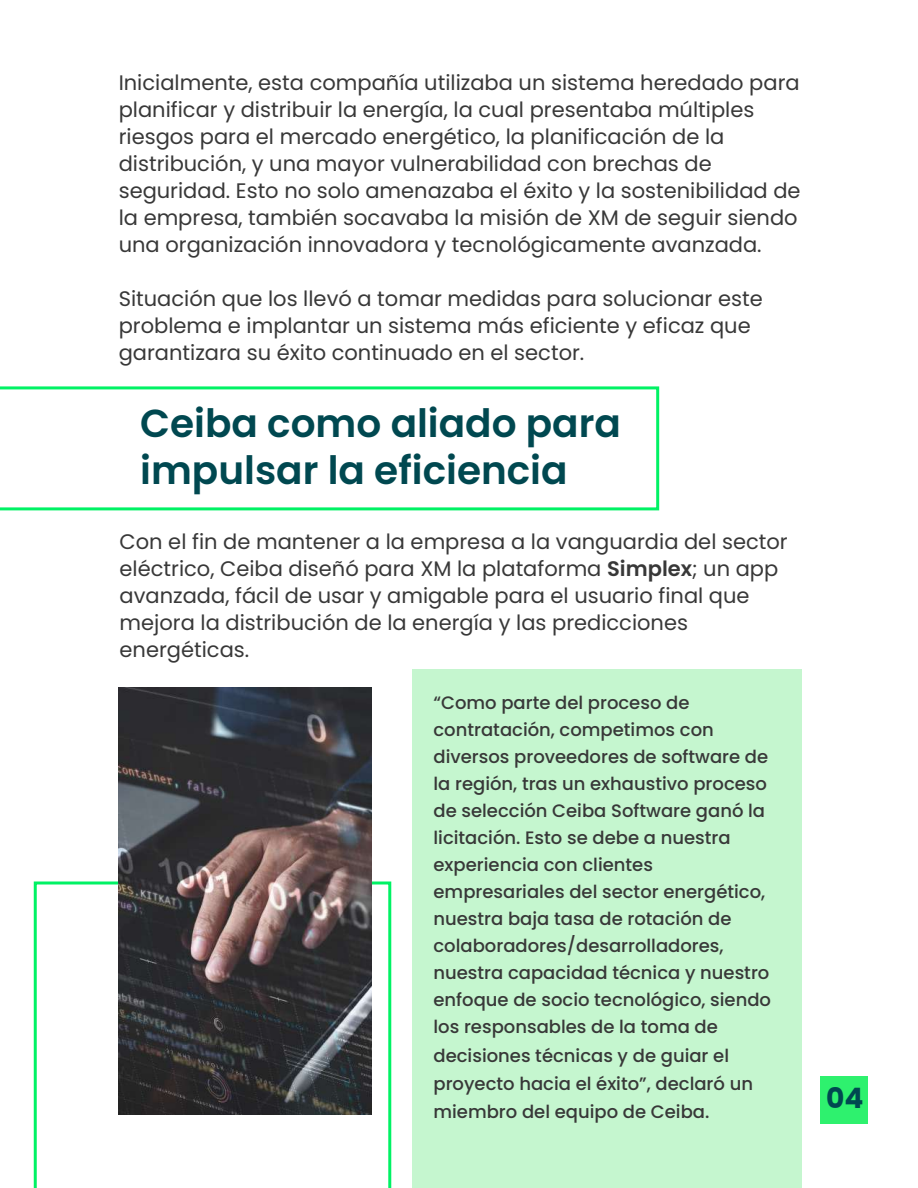
<style>
.page{position:relative;width:918px;height:1188px;background:#fff}
.page>*{position:absolute;margin:0;border:0;box-sizing:border-box;transform-origin:0 0}
.t1{font:600 39px/46.8px "Poppins";color:#004850}
.t2{font:700 28.2px "Poppins";color:#004850}
.t3{font:21px/27px "Poppins";color:#383838}
.t4{font:500 18px/27.3px "Poppins";color:#383838}
.s1{font-weight:600}
</style>
<div class="page">
<div style="left:413px;top:669px;width:389px;height:519px;background:#c5f6cf"></div>
<svg style="left:34px;top:882px;width:357px;height:306px"></svg>
<svg style="left:0;top:386px;width:659px;height:124px"></svg>
<div style="left:820px;top:1076px;width:47px;height:47px;background:#2ef16e"></div>
<img style="left:118px;top:688px;width:253px;height:427px">
<p class="t3" style="left:119px;top:69px;width:683px">Inicialmente, esta compañía utilizaba un sistema heredado para planificar y distribuir la energía, la cual presentaba múltiples riesgos para el mercado energético, la planificación de la distribución, y una mayor vulnerabilidad con brechas de seguridad. Esto no solo amenazaba el éxito y la sostenibilidad de la empresa, también socavaba la misión de XM de seguir siendo una organización innovadora y tecnológicamente avanzada.</p>
<p class="t3" style="left:119px;top:285px;width:646px">Situación que los llevó a tomar medidas para solucionar este problema e implantar un sistema más eficiente y eficaz que garantizara su éxito continuado en el sector.</p>
<h1 class="t1" style="left:140px;top:400px;width:482px">Ceiba como aliado para impulsar la eficiencia</h1>
<p class="t3" style="left:120px;top:528px;width:670px">Con el fin de mantener a la empresa a la vanguardia del sector eléctrico, Ceiba diseñó para XM la plataforma <span class="s1">Simplex</span>; un app avanzada, fácil de usar y amigable para el usuario final que mejora la distribución de la energía y las predicciones energéticas.</p>
<p class="t4" style="left:434px;top:689px;width:339px">“Como parte del proceso de contratación, competimos con diversos proveedores de software de la región, tras un exhaustivo proceso de selección Ceiba Software ganó la licitación. Esto se debe a nuestra experiencia con clientes empresariales del sector energético, nuestra baja tasa de rotación de colaboradores/desarrolladores, nuestra capacidad técnica y nuestro enfoque de socio tecnológico, siendo los responsables de la toma de decisiones técnicas y de guiar el proyecto hacia el éxito”, declaró un miembro del equipo de Ceiba.</p>
<h2 class="t2" style="left:826px;top:1082px;width:39px">04</h2>
</div>
